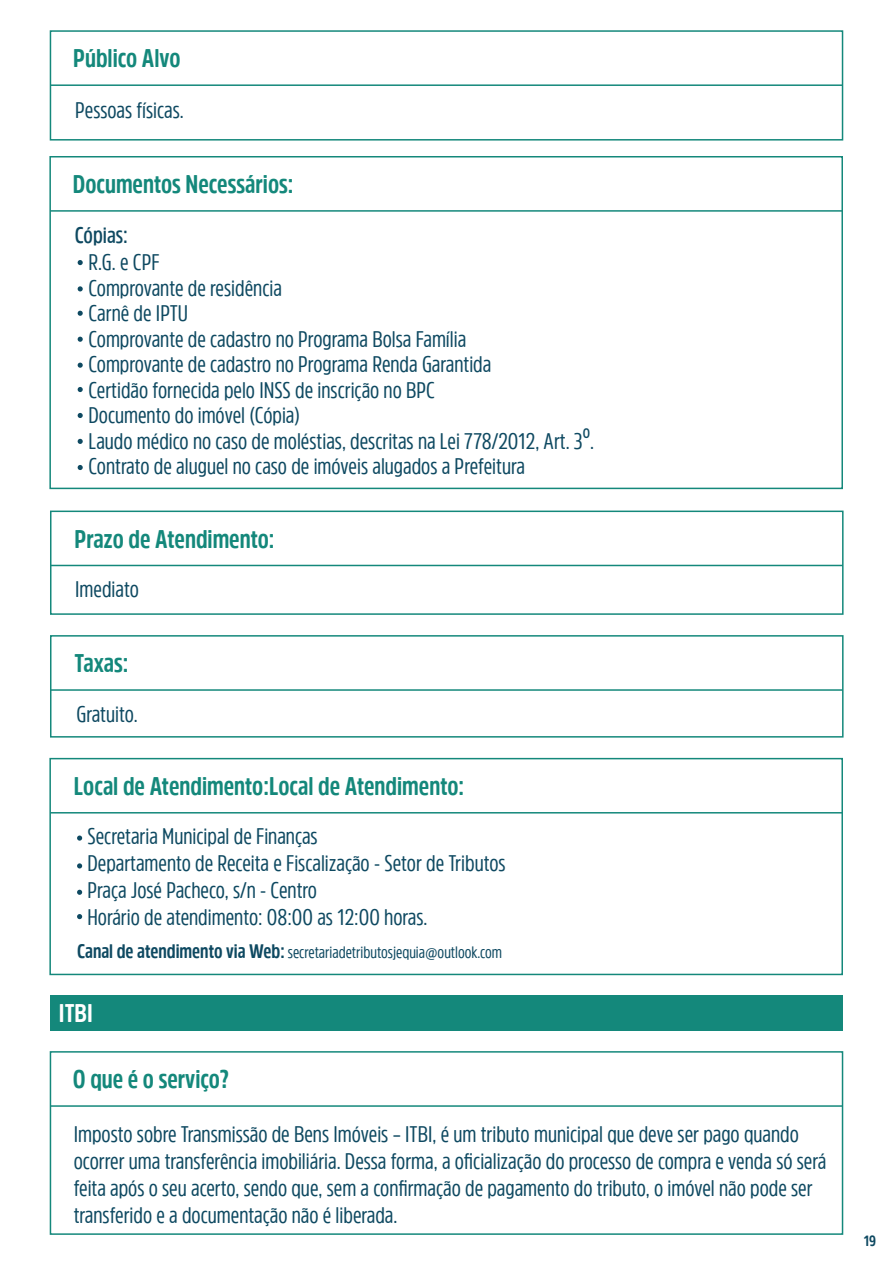
<style>
.page{position:relative;width:893px;height:1263px;background:#fff}
.page>*{position:absolute;margin:0;border:0;box-sizing:border-box;transform-origin:0 0}
.t1{font:700 25.5px "Amsi Pro Cond";color:#14887b}
.t2{font:700 25.5px "Amsi Pro Cond";color:#fff}
.t3{font:22.5px/25.5px "Amsi Pro Cond";color:#0e4961}
.t4{font:600 22.5px "Amsi Pro Cond";color:#0e4961}
.t5{font:16.5px "Amsi Pro Cond";color:#0e4961}
.t6{font:700 14.85px "Amsi Pro Cond";color:#0e4961}
.s1{font-weight:700;font-size:19.5px}
</style>
<div class="page">
<div style="left:50px;top:995px;width:792px;height:36px;background:#14887b"></div>
<div style="left:50px;top:1051px;width:793px;height:184px;border:2px solid #14887b"></div>
<hr style="left:50px;top:1105px;width:792px;height:2px;background:#14887b">
<div style="left:50px;top:30px;width:793px;height:111px;border:2px solid #14887b"></div>
<hr style="left:50px;top:84px;width:792px;height:2px;background:#14887b">
<div style="left:50px;top:511px;width:793px;height:104px;border:2px solid #14887b"></div>
<hr style="left:51px;top:565px;width:792px;height:1px;background:#14887b">
<div style="left:50px;top:635px;width:793px;height:103px;border:2px solid #14887b"></div>
<hr style="left:51px;top:689px;width:792px;height:2px;background:#14887b">
<div style="left:49px;top:156px;width:794px;height:333px;border:2px solid #14887b"></div>
<hr style="left:50px;top:210px;width:792px;height:2px;background:#14887b">
<svg style="left:78px;top:260px;width:5px;height:5px"></svg>
<svg style="left:78px;top:286px;width:5px;height:5px"></svg>
<svg style="left:78px;top:311px;width:5px;height:5px"></svg>
<svg style="left:78px;top:363px;width:5px;height:5px"></svg>
<svg style="left:78px;top:337px;width:5px;height:5px"></svg>
<svg style="left:78px;top:387px;width:5px;height:5px"></svg>
<svg style="left:78px;top:413px;width:5px;height:5px"></svg>
<svg style="left:78px;top:439px;width:5px;height:5px"></svg>
<svg style="left:78px;top:465px;width:5px;height:5px"></svg>
<div style="left:49px;top:758px;width:794px;height:217px;border:2px solid #14887b"></div>
<hr style="left:50px;top:812px;width:792px;height:1px;background:#14887b">
<svg style="left:77px;top:863px;width:5px;height:5px"></svg>
<svg style="left:77px;top:835px;width:5px;height:6px"></svg>
<svg style="left:77px;top:890px;width:5px;height:5px"></svg>
<svg style="left:77px;top:914px;width:5px;height:5px"></svg>
<p class="t1" style="left:73px;top:41px;width:109px">Público Alvo</p>
<p class="t3" style="left:75px;top:97px;width:110px">Pessoas físicas.</p>
<p class="t1" style="left:73px;top:167px;width:222px">Documentos Necessários:</p>
<p class="t4" style="left:75px;top:220px;width:55px">Cópias:</p>
<p class="t3" style="left:88px;top:249px;width:507px">R.G. e CPF<br>Comprovante de residência<br>Carnê de IPTU<br>Comprovante de cadastro no Programa Bolsa Família<br>Comprovante de cadastro no Programa Renda Garantida<br>Certidão fornecida pelo INSS de inscrição no BPC<br>Documento do imóvel (Cópia)<br>Laudo médico no caso de moléstias, descritas na Lei 778/2012, Art. 3º.<br>Contrato de aluguel no caso de imóveis alugados a Prefeitura</p>
<p class="t1" style="left:74px;top:521px;width:202px">Prazo de Atendimento:</p>
<p class="t3" style="left:75px;top:576px;width:65px">Imediato</p>
<p class="t1" style="left:74px;top:646px;width:56px">Taxas:</p>
<p class="t3" style="left:76px;top:700px;width:63px">Gratuito.</p>
<p class="t1" style="left:74px;top:768px;width:392px">Local de Atendimento: Local de Atendimento:</p>
<p class="t3" style="left:87px;top:822px;width:420px;line-height:27px">Secretaria Municipal de Finanças<br>Departamento de Receita e Fiscalização - Setor de Tributos Praça José Pacheco, s/n - Centro<br>Horário de atendimento: 08:00 as 12:00 horas.</p>
<p class="t5" style="left:77px;top:941px;width:427px"><span class="s1">Canal de atendimento via Web:</span> secretariadetributosjequia@outlook.com</p>
<p class="t2" style="left:59px;top:996px;width:35px">ITBI</p>
<p class="t1" style="left:73px;top:1062px;width:158px">O que é o serviço?</p>
<p class="t3" style="left:74px;top:1120px;width:754px;line-height:27px">Imposto sobre Transmissão de Bens Imóveis – ITBI, é um tributo municipal que deve ser pago quando ocorrer uma transferência imobiliária. Dessa forma, a oficialização do processo de compra e venda só será feita após o seu acerto, sendo que, sem a confirmação de pagamento do tributo, o imóvel não pode ser transferido e a documentação não é liberada.</p>
<p class="t6" style="left:864px;top:1231px;width:14px">19</p>
</div>
